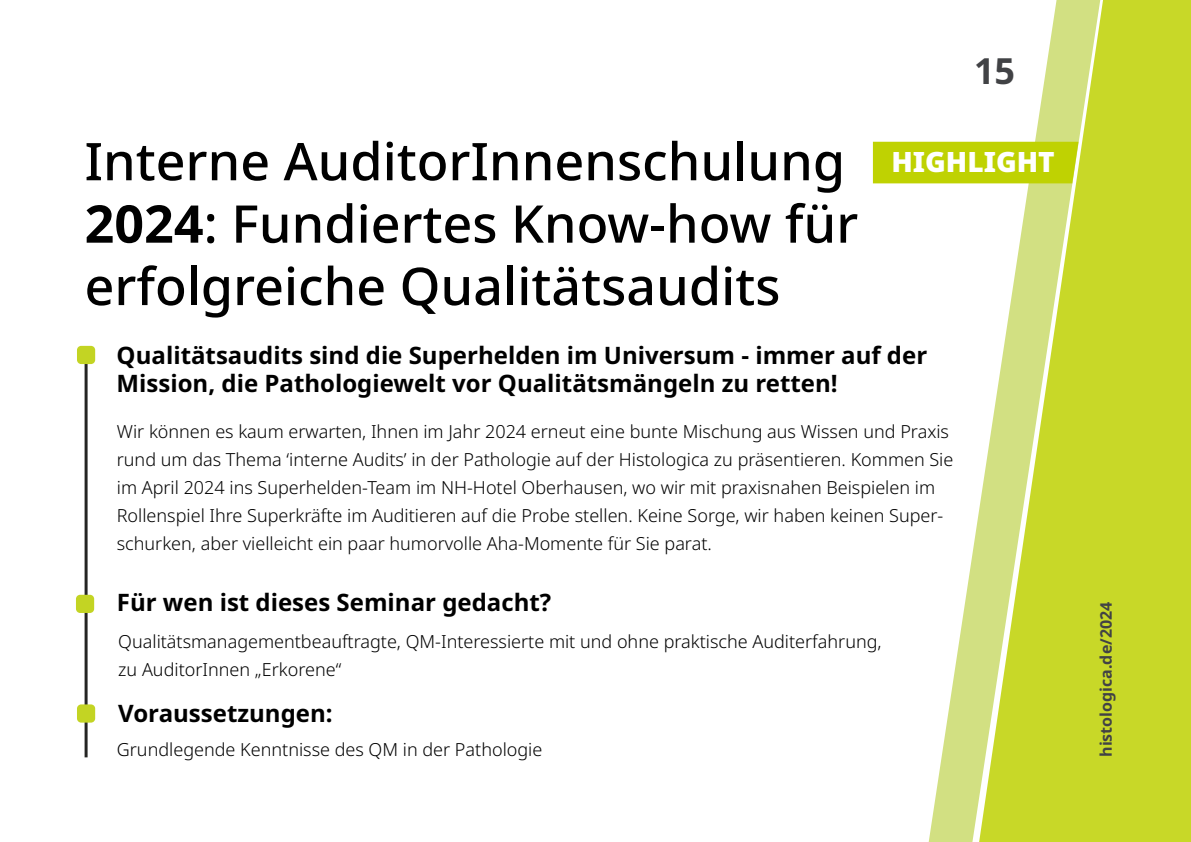
<style>
.page{position:relative;width:1191px;height:842px;background:#fff}
.page>*{position:absolute;margin:0;border:0;box-sizing:border-box;transform-origin:0 0}
.t1{font:500 52px/62.4px "Noto Sans";color:#000}
.t2{font:700 36px "Noto Sans";color:#414245}
.t3{font:700 24px/28px "Noto Sans";color:#000}
.t4{font:300 18px/28px "Noto Sans";color:#000}
.t5{font:700 16px "Noto Sans";color:#414245}
.s1{font-weight:700}
</style>
<div class="page">
<div style="left:1100px;top:0;width:91px;height:842px;background:#c8d828"></div>
<svg style="left:928px;top:0;width:172px;height:842px"></svg>
<div style="left:873px;top:142px;width:205px;height:41px;background:#bfd202"></div>
<hr style="left:85px;top:355px;width:3px;height:402px;background:#252523">
<div style="left:77px;top:346px;width:18px;height:18px;background:#c3d423;border-radius:4px"></div>
<div style="left:76px;top:595px;width:18px;height:18px;background:#c3d423;border-radius:4px"></div>
<div style="left:77px;top:704px;width:18px;height:19px;background:#c3d423;border-radius:4px"></div>
<h2 class="t2" style="left:976px;top:51px;width:41px">15</h2>
<h1 class="t1" style="left:85px;top:131px;width:971px">Interne AuditorInnenschulung <sup>HIGHLIGHT<br></sup><span class="s1">2024</span>: Fundiertes Know-how für erfolgreiche Qualitätsaudits</h1>
<h3 class="t3" style="left:117px;top:342px;width:812px">Qualitätsaudits sind die Superhelden im Universum - immer auf der<br>Mission, die Pathologiewelt vor Qualitätsmängeln zu retten!</h3>
<p class="t4" style="left:117px;top:418px;width:838px">Wir können es kaum erwarten, Ihnen im Jahr 2024 erneut eine bunte Mischung aus Wissen und Praxis rund um das Thema ‘interne Audits’ in der Pathologie auf der Histologica zu präsentieren. Kommen Sie im April 2024 ins Superhelden-Team im NH-Hotel Oberhausen, wo wir mit praxisnahen Beispielen im Rollenspiel Ihre Superkräfte im Auditieren auf die Probe stellen. Keine Sorge, wir haben keinen Super&shy;schurken, aber vielleicht ein paar humorvolle Aha-Momente für Sie parat.</p>
<h3 class="t3" style="left:117px;top:589px;width:436px">Für wen ist dieses Seminar gedacht?</h3>
<p class="t4" style="left:118px;top:627px;width:765px">Qualitätsmanagementbeauftragte, QM-Interessierte mit und ohne praktische Auditerfahrung, zu AuditorInnen „Erkorene“</p>
<h3 class="t3" style="left:118px;top:699px;width:216px">Voraussetzungen:</h3>
<p class="t4" style="left:117px;top:736px;width:427px">Grundlegende Kenntnisse des QM in der Pathologie</p>
<p class="t5" style="left:1096px;top:757px;width:157px;rotate:-90deg">histologica.de/2024</p>
</div>
